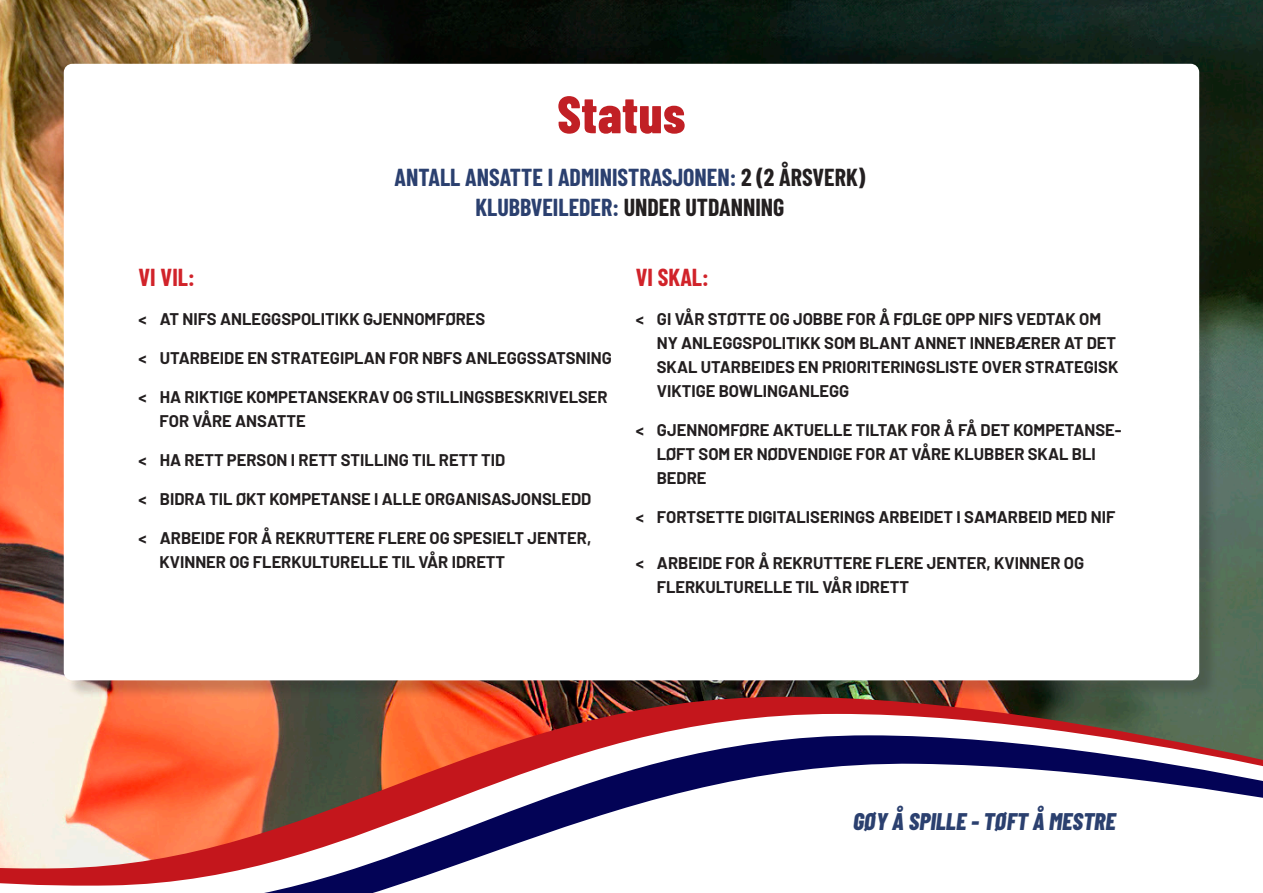
<style>
.page{position:relative;width:1263px;height:893px;background:#fff}
.page>*{position:absolute;margin:0;border:0;box-sizing:border-box;transform-origin:0 0}
.t1{font:800 52.5px "Barlow Condensed";letter-spacing:.01em;color:#c12025}
.t2{font:700 24px/30px "Barlow Condensed";color:#2b406f;text-align:center}
.t3{font:italic 800 24px "Barlow Condensed";color:#2b406f}
.t4{font:700 24px "Barlow Condensed";color:#d1232a}
.t5{font:700 16.5px/24px "Barlow";color:#231f20}
.s1{color:#231f20}
</style>
<div class="page">
<img style="left:0;top:0;width:1263px;height:697px">
<img style="left:0;top:697px;width:1263px;height:17px">
<svg style="left:0;top:714px;width:1263px;height:21px"></svg>
<svg style="left:0;top:735px;width:1263px;height:158px"></svg>
<div style="left:66px;top:66px;width:1152px;height:633px;background:#231f20;opacity:.22"></div>
<div style="left:64px;top:64px;width:1135px;height:616px;background:#fff;border-radius:9px"></div>
<h1 class="t1" style="left:557px;top:77px;width:130px">Status</h1>
<h2 class="t2" style="left:395px;top:161px;width:472px">ANTALL ANSATTE I ADMINISTRASJONEN: <span class="s1">2 (2 ÅRSVERK)<br></span>KLUBBVEILEDER: <span class="s1">UNDER UTDANNING</span></h2>
<h2 class="t4" style="left:139px;top:260px;width:58px">VI VIL:</h2>
<p class="t5" style="left:139px;top:306px;width:348px">&lt; AT NIFS ANLEGGSPOLITIKK GJENNOMFØRES</p>
<p class="t5" style="left:139px;top:345px;width:475px">&lt; UTARBEIDE EN STRATEGIPLAN FOR NBFS ANLEGGSSATSNING</p>
<p class="t5" style="left:160px;top:384px;width:450px;text-indent:-21px">&lt; HA RIKTIGE KOMPETANSEKRAV OG STILLINGSBESKRIVELSER<br>FOR VÅRE ANSATTE</p>
<p class="t5" style="left:139px;top:447px;width:368px">&lt; HA RETT PERSON I RETT STILLING TIL RETT TID</p>
<p class="t5" style="left:139px;top:486px;width:454px">&lt; BIDRA TIL ØKT KOMPETANSE I ALLE ORGANISASJONSLEDD</p>
<p class="t5" style="left:160px;top:525px;width:433px;text-indent:-21px">&lt; ARBEIDE FOR Å REKRUTTERE FLERE OG SPESIELT JENTER,<br>KVINNER OG FLERKULTURELLE TIL VÅR IDRETT</p>
<h2 class="t4" style="left:636px;top:260px;width:75px">VI SKAL:</h2>
<p class="t5" style="left:657px;top:306px;width:463px;text-indent:-21px">&lt; GI VÅR STØTTE OG JOBBE FOR Å FØLGE OPP NIFS VEDTAK OM NY ANLEGGSPOLITIKK SOM BLANT ANNET INNEBÆRER AT DET SKAL UTARBEIDES EN PRIORITERINGSLISTE OVER STRATEGISK VIKTIGE BOWLINGANLEGG</p>
<p class="t5" style="left:657px;top:417px;width:466px;text-indent:-21px">&lt; GJENNOMFØRE AKTUELLE TILTAK FOR Å FÅ DET KOMPETANSE-<br>LØFT SOM ER NØDVENDIGE FOR AT VÅRE KLUBBER SKAL BLI<br>BEDRE</p>
<p class="t5" style="left:636px;top:504px;width:481px">&lt; FORTSETTE DIGITALISERINGS ARBEIDET I SAMARBEID MED NIF</p>
<p class="t5" style="left:657px;top:550px;width:429px;text-indent:-21px">&lt; ARBEIDE FOR Å REKRUTTERE FLERE JENTER, KVINNER OG<br>FLERKULTURELLE TIL VÅR IDRETT</p>
<h2 class="t3" style="left:853px;top:804px;width:264px">GØY Å SPILLE - TØFT Å MESTRE</h2>
</div>
